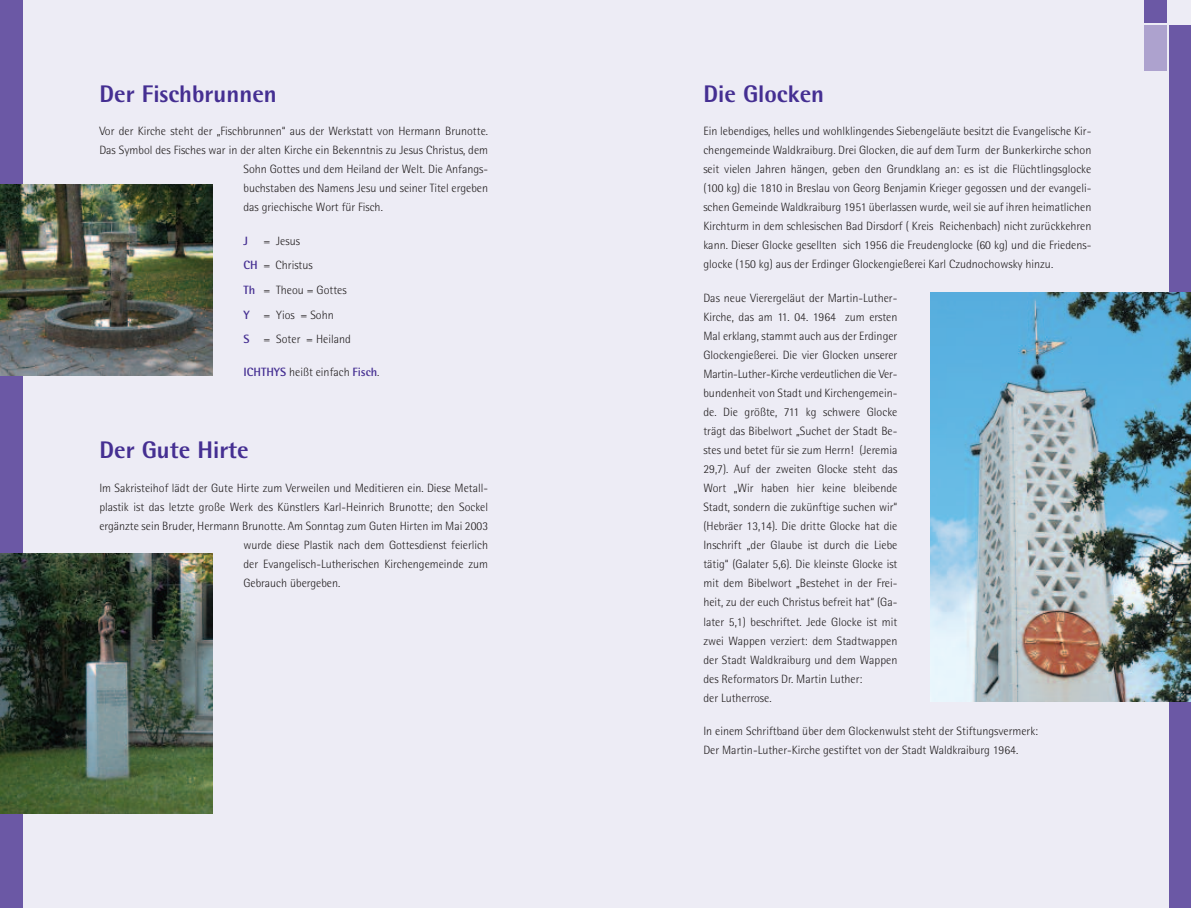
<style>
.page{position:relative;width:1191px;height:908px;background:#fff}
.page>*{position:absolute;margin:0;border:0;box-sizing:border-box;transform-origin:0 0}
.t1{font:800 24px "Rotis Semi Sans";color:#452f92}
.t2{font:300 12px/19px "Rotis Semi Sans";color:#231f20}
.t3{font:700 12px "Rotis Semi Sans";color:#452f92}
.s1{font-weight:700;color:#452f92}
</style>
<div class="page">
<div style="left:595px;top:0;width:596px;height:907px;background:#edecf5"></div>
<div style="left:1143px;top:26px;width:23px;height:45px;background:#ada2ce"></div>
<div style="left:1143px;top:0;width:23px;height:23px;background:#6b58a5"></div>
<div style="left:1169px;top:26px;width:22px;height:881px;background:#6b58a5"></div>
<img style="left:930px;top:292px;width:261px;height:409px">
<div style="left:0;top:0;width:595px;height:907px;background:#edecf5"></div>
<div style="left:0;top:0;width:23px;height:907px;background:#6b58a5"></div>
<img style="left:0;top:185px;width:213px;height:190px">
<img style="left:0;top:553px;width:213px;height:260px">
<h1 class="t1" style="left:99px;top:85px;width:179px">Der Fischbrunnen</h1>
<p class="t2" style="left:99px;top:123px;width:390px">Vor der Kirche steht der „Fischbrunnen“ aus der Werkstatt von Hermann Brunotte.</p>
<p class="t2" style="left:99px;top:142px;width:390px">Das Symbol des Fisches war in der alten Kirche ein Bekenntnis zu Jesus Christus, dem</p>
<p class="t2" style="left:243px;top:161px;width:246px">Sohn Gottes und dem Heiland der Welt. Die Anfangs-</p>
<p class="t2" style="left:243px;top:180px;width:246px">buchstaben des Namens Jesu und seiner Titel ergeben</p>
<p class="t2" style="left:243px;top:199px;width:141px">das griechische Wort für Fisch.</p>
<p class="t3" style="left:243px;top:236px;width:6px">J</p>
<p class="t2" style="left:243px;top:229px;width:109px;line-height:24.8px;text-indent:20px">= Jesus<br><span class="s1">CH</span> = Christus<br><span class="s1">Th</span> = Theou = Gottes<br><span class="s1">Y</span> = Yios = Sohn<br><span class="s1">S</span> = Soter = Heiland</p>
<p class="t2" style="left:243px;top:363px;width:138px"><span class="s1">ICHTHYS</span> heißt einfach <span class="s1">Fisch</span>.</p>
<h1 class="t1" style="left:99px;top:441px;width:151px">Der Gute Hirte</h1>
<p class="t2" style="left:99px;top:479px;width:390px">Im Sakristeihof lädt der Gute Hirte zum Verweilen und Meditieren ein. Diese Metall-</p>
<p class="t2" style="left:99px;top:498px;width:390px">plastik ist das letzte große Werk des Künstlers Karl-Heinrich Brunotte; den Sockel</p>
<p class="t2" style="left:99px;top:517px;width:390px">ergänzte sein Bruder, Hermann Brunotte. Am Sonntag zum Guten Hirten im Mai 2003</p>
<p class="t2" style="left:243px;top:536px;width:246px">wurde diese Plastik nach dem Gottesdienst feierlich</p>
<p class="t2" style="left:243px;top:555px;width:246px">der Evangelisch-Lutherischen Kirchengemeinde zum</p>
<p class="t2" style="left:243px;top:574px;width:98px">Gebrauch übergeben.</p>
<h1 class="t1" style="left:703px;top:85px;width:122px">Die Glocken</h1>
<p class="t2" style="left:703px;top:123px;width:389px;text-align:justify">Ein lebendiges, helles und wohlklingendes Siebengeläute besitzt die Evangelische Kir&shy;chengemeinde Waldkraiburg. Drei Glocken, die auf dem Turm der Bunkerkirche schon seit vielen Jahren hängen, geben den Grundklang an: es ist die Flüchtlingsglocke (100 kg) die 1810 in Breslau von Georg Benjamin Krieger gegossen und der evangeli&shy;schen Gemeinde Waldkraiburg 1951 überlassen wurde, weil sie auf ihren heimatlichen Kirchturm in dem schlesischen Bad Dirsdorf ( Kreis Reichenbach) nicht zurückkehren kann. Dieser Glocke gesellten sich 1956 die Freudenglocke (60 kg) und die Friedens&shy;glocke (150 kg) aus der Erdinger Glockengießerei Karl Czudnochowsky hinzu.</p>
<p class="t2" style="left:703px;top:289px;width:195px">Das neue Vierergeläut der Martin-Luther-Kirche, das am 11. 04. 1964 zum ersten Mal erklang, stammt auch aus der Erdinger Glockengießerei. Die vier Glocken unserer Martin-Luther-Kirche verdeutlichen die Ver&shy;bundenheit von Stadt und Kirchengemein&shy;de. Die größte, 711 kg schwere Glocke trägt das Bibelwort „Suchet der Stadt Be&shy;stes und betet für sie zum Herrn! (Jeremia 29,7). Auf der zweiten Glocke steht das Wort „Wir haben hier keine bleibende Stadt, sondern die zukünftige suchen wir“ (Hebräer 13,14). Die dritte Glocke hat die Inschrift „der Glaube ist durch die Liebe tätig“ (Galater 5,6). Die kleinste Glocke ist mit dem Bibelwort „Bestehet in der Frei&shy;heit, zu der euch Christus befreit hat“ (Ga&shy;later 5,1) beschriftet. Jede Glocke ist mit zwei Wappen verziert: dem Stadtwappen der Stadt Waldkraiburg und dem Wappen des Reformators Dr. Martin Luther:<br>der Lutherrose.</p>
<p class="t2" style="left:703px;top:722px;width:336px">In einem Schriftband über dem Glockenwulst steht der Stiftungsvermerk:<br>Der Martin-Luther-Kirche gestiftet von der Stadt Waldkraiburg 1964.</p>
</div>
